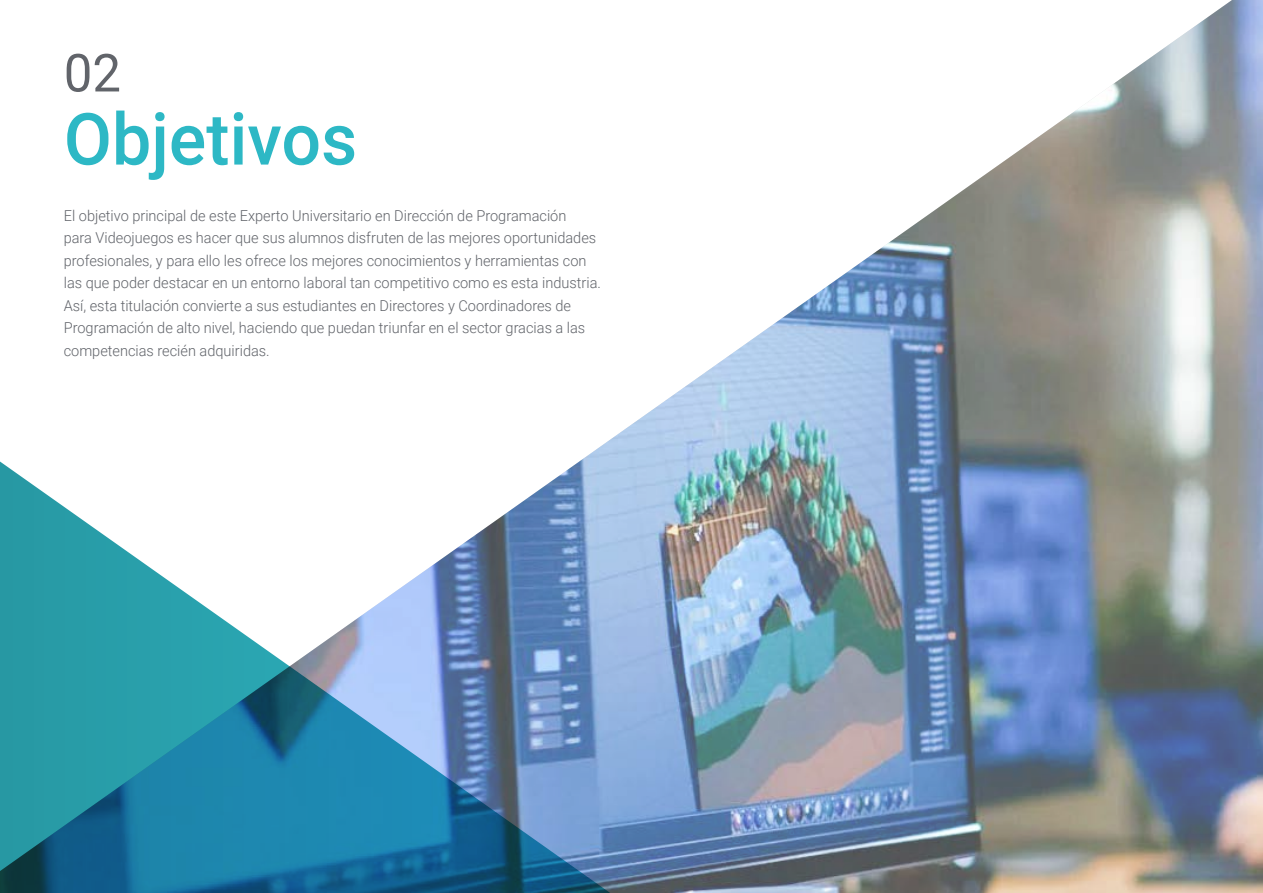
<style>
.page{position:relative;width:1263px;height:893px;background:#fff}
.page>*{position:absolute;margin:0;border:0;box-sizing:border-box;transform-origin:0 0}
.t1{font:500 72px "Roboto";color:#2db8c5}
.t2{font:52.5px "Roboto";color:#61646a}
.t3{font:300 15px/22.5px "Roboto";color:#61646a}
</style>
<div class="page">
<img style="left:601px;top:0;width:662px;height:893px">
<svg style="left:0;top:446px;width:640px;height:447px"></svg>
<h2 class="t2" style="left:64px;top:36px;width:59px">02</h2>
<h1 class="t1" style="left:64px;top:89px;width:295px">Objetivos</h1>
<p class="t3" style="left:64px;top:204px;width:539px">El objetivo principal de este Experto Universitario en Dirección de Programación<br>para Videojuegos es hacer que sus alumnos disfruten de las mejores oportunidades profesionales, y para ello les ofrece los mejores conocimientos y herramientas con las que poder destacar en un entorno laboral tan competitivo como es esta industria.<br>Así, esta titulación convierte a sus estudiantes en Directores y Coordinadores de Programación de alto nivel, haciendo que puedan triunfar en el sector gracias a las competencias recién adquiridas.</p>
</div>
